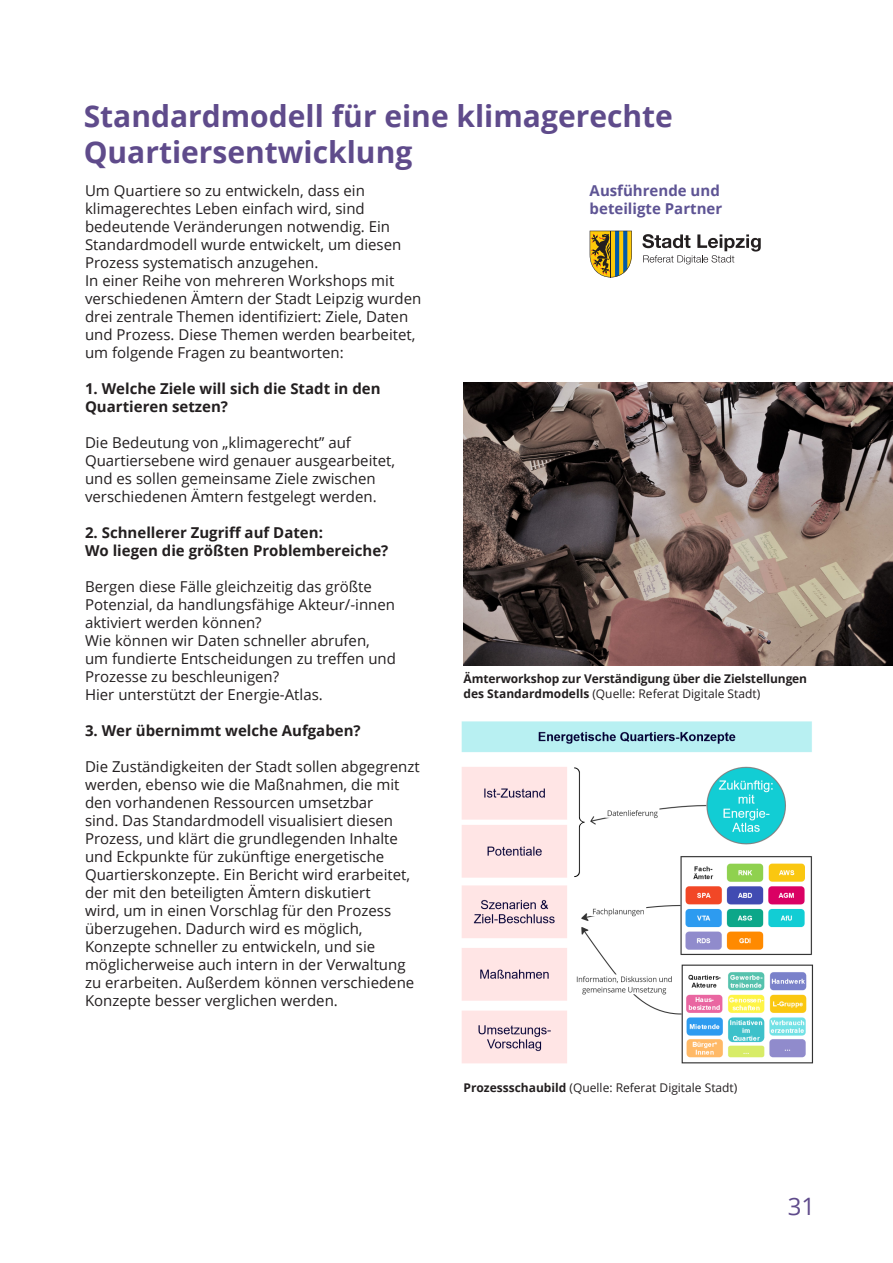
<style>
.page{position:relative;width:893px;height:1263px;background:#fff}
.page>*{position:absolute;margin:0;border:0;box-sizing:border-box;transform-origin:0 0}
.SP_Title_H2{font:700 30px "Open Sans";color:#5f4b8b}
.t1{font:24px "Open Sans";color:#5f4b8b}
.SP_Basic_Text{font:15px/18px "Open Sans";color:#231f20}
.SP_Basic_Text-2{font:700 15px "Open Sans";color:#231f20}
.SP_Title_H2-2{font:700 15px "Open Sans";color:#5e5494}
.SP_Image_Description{font:700 12px/14.4px "Open Sans";letter-spacing:-.01em;color:#231f20}
.SP_Image_Description-2{font:12px "Open Sans";color:#231f20}
.s1{font-weight:400}
.s2{font-weight:700}
</style>
<div class="page">
<img style="left:463px;top:382px;width:430px;height:284px">
<svg style="left:642px;top:234px;width:119px;height:30px"></svg>
<svg style="left:590px;top:231px;width:42px;height:46px"></svg>
<img style="left:461px;top:721px;width:353px;height:343px">
<p class="SP_Title_H2" style="left:84px;top:95px;width:591px">Standardmodell für eine klimagerechte</p>
<p class="SP_Title_H2" style="left:84px;top:131px;width:330px">Quartiersentwicklung</p>
<p class="SP_Basic_Text" style="left:85px;top:181px;width:281px">Um Quartiere so zu entwickeln, dass ein</p>
<p class="SP_Basic_Text" style="left:85px;top:199px;width:281px">klimagerechtes Leben einfach wird, sind</p>
<p class="SP_Basic_Text" style="left:85px;top:217px;width:307px">bedeutende Veränderungen notwendig. Ein</p>
<p class="SP_Basic_Text" style="left:85px;top:235px;width:318px">Standardmodell wurde entwickelt, um diesen</p>
<p class="SP_Basic_Text" style="left:85px;top:253px;width:235px">Prozess systematisch anzugehen.</p>
<p class="SP_Basic_Text" style="left:85px;top:271px;width:311px">In einer Reihe von mehreren Workshops mit</p>
<p class="SP_Basic_Text" style="left:85px;top:289px;width:338px">verschiedenen Ämtern der Stadt Leipzig wurden</p>
<p class="SP_Basic_Text" style="left:85px;top:307px;width:332px">drei zentrale Themen identifiziert: Ziele, Daten und Prozess. Diese Themen werden bearbeitet, um folgende Fragen zu beantworten:</p>
<p class="SP_Basic_Text-2" style="left:85px;top:378px;width:297px">1. Welche Ziele will sich die Stadt in den</p>
<p class="SP_Basic_Text-2" style="left:85px;top:396px;width:145px">Quartieren setzen?</p>
<p class="SP_Basic_Text" style="left:85px;top:433px;width:267px">Die Bedeutung von „klimagerecht” auf</p>
<p class="SP_Basic_Text" style="left:85px;top:451px;width:312px">Quartiersebene wird genauer ausgearbeitet,</p>
<p class="SP_Basic_Text" style="left:85px;top:469px;width:292px">und es sollen gemeinsame Ziele zwischen</p>
<p class="SP_Basic_Text" style="left:85px;top:487px;width:293px">verschiedenen Ämtern festgelegt werden.</p>
<p class="SP_Basic_Text-2" style="left:85px;top:522px;width:239px">2. Schnellerer Zugriff auf Daten:</p>
<p class="SP_Basic_Text-2" style="left:85px;top:540px;width:305px">Wo liegen die größten Problembereiche?</p>
<p class="SP_Basic_Text" style="left:85px;top:577px;width:312px">Bergen diese Fälle gleichzeitig das größte<br>Potenzial, da handlungsfähige Akteur/-innen aktiviert werden können?</p>
<p class="SP_Basic_Text" style="left:85px;top:631px;width:286px">Wie können wir Daten schneller abrufen,</p>
<p class="SP_Basic_Text" style="left:85px;top:649px;width:312px">um fundierte Entscheidungen zu treffen und</p>
<p class="SP_Basic_Text" style="left:85px;top:667px;width:196px">Prozesse zu beschleunigen?</p>
<p class="SP_Basic_Text" style="left:85px;top:685px;width:239px">Hier unterstützt der Energie-Atlas.</p>
<p class="SP_Basic_Text-2" style="left:85px;top:720px;width:277px">3. Wer übernimmt welche Aufgaben?</p>
<p class="SP_Basic_Text" style="left:85px;top:757px;width:336px">Die Zuständigkeiten der Stadt sollen abgegrenzt</p>
<p class="SP_Basic_Text" style="left:85px;top:775px;width:316px">werden, ebenso wie die Maßnahmen, die mit</p>
<p class="SP_Basic_Text" style="left:85px;top:793px;width:290px">den vorhandenen Ressourcen umsetzbar</p>
<p class="SP_Basic_Text" style="left:85px;top:811px;width:331px">sind. Das Standardmodell visualisiert diesen Prozess, und klärt die grundlegenden Inhalte und Eckpunkte für zukünftige energetische Quartierskonzepte. Ein Bericht wird erarbeitet, der mit den beteiligten Ämtern diskutiert<br>wird, um in einen Vorschlag für den Prozess überzugehen. Dadurch wird es möglich, Konzepte schneller zu entwickeln, und sie möglicherweise auch intern in der Verwaltung zu erarbeiten. Außerdem können verschiedene Konzepte besser verglichen werden.</p>
<p class="SP_Title_H2-2" style="left:590px;top:180px;width:132px">Ausführende und</p>
<p class="SP_Title_H2-2" style="left:590px;top:198px;width:134px">beteiligte Partner</p>
<p class="SP_Image_Description" style="left:463px;top:671px;width:345px">Ämterworkshop zur Verständigung über die Zielstellungen des Standardmodells <span class="s1">(Quelle: Referat Digitale Stadt)</span></p>
<p class="SP_Image_Description-2" style="left:463px;top:1080px;width:275px"><span class="s2">Prozessschaubild</span> (Quelle: Referat Digitale Stadt)</p>
<h2 class="t1" style="left:788px;top:1190px;width:29px">31</h2>
</div>
